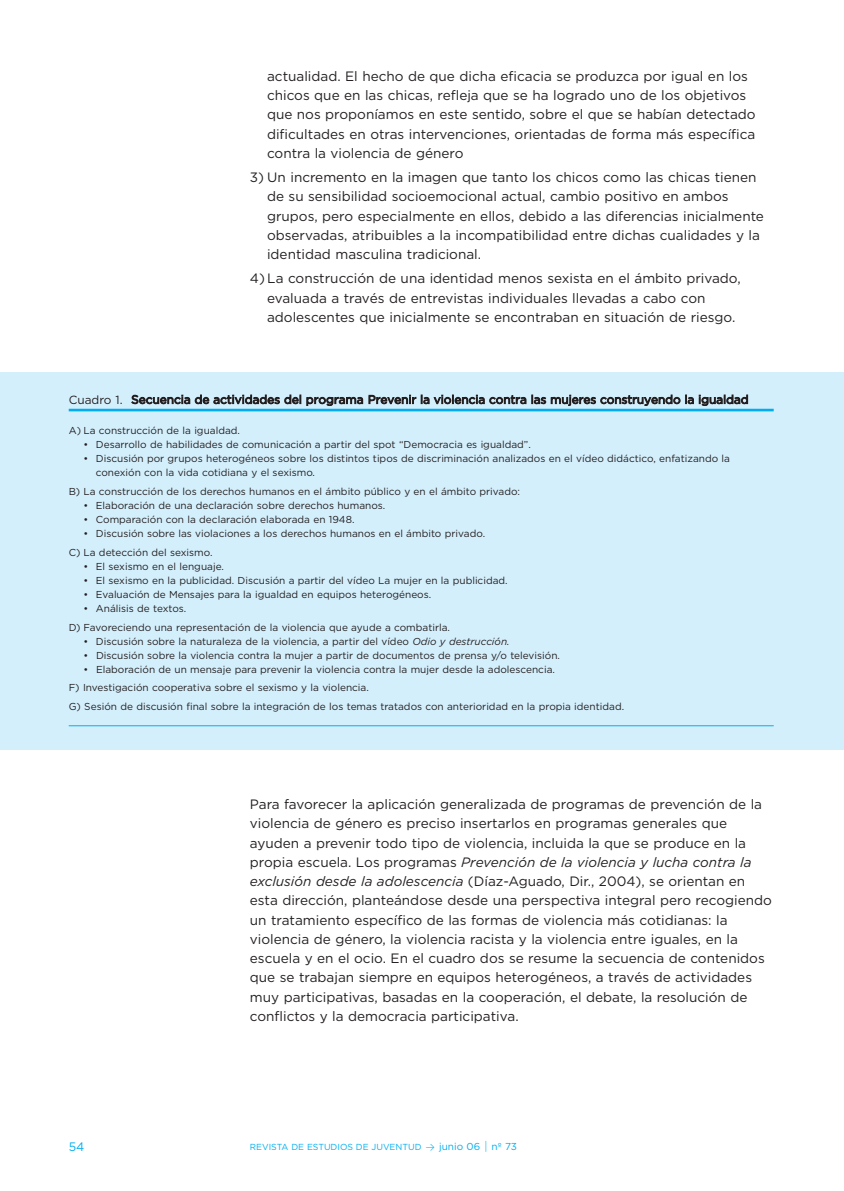
<style>
.page{position:relative;width:844px;height:1191px;background:#fff}
.page>*{position:absolute;margin:0;border:0;box-sizing:border-box;transform-origin:0 0}
.t1{font:13.65px/19.2px "Gotham";color:#231f20}
.t2{font:12.25px "Gotham";color:#00aeef}
.t3{font:11.9px "Gotham";letter-spacing:-.005em;color:#231f20}
.t4{font:10.15px/18.9px "Gotham";color:#231f20}
.t5{font:8.75px "Gotham";color:#00aeef}
.s1{font-style:italic}
.s2{font-family:"Bryant";font-size:11.9px}
.s3{font-size:10.15px}
</style>
<div class="page">
<div style="left:0;top:373px;width:843px;height:377px;background:#d4effc"></div>
<hr style="left:69px;top:409px;width:704px;height:2px;background:#00aeef">
<hr style="left:69px;top:725px;width:704px;height:1px;background:#00aeef">
<p class="t1" style="left:267px;top:67px;width:490px">actualidad. El hecho de que dicha eficacia se produzca por igual en los chicos que en las chicas, refleja que se ha logrado uno de los objetivos que nos proponíamos en este sentido, sobre el que se habían detectado dificultades en otras intervenciones, orientadas de forma más específica contra la violencia de género</p>
<p class="t1" style="left:267px;top:169px;width:498px;text-indent:-17px">3) Un incremento en la imagen que tanto los chicos como las chicas tienen de su sensibilidad socioemocional actual, cambio positivo en ambos grupos, pero especialmente en ellos, debido a las diferencias inicialmente observadas, atribuibles a la incompatibilidad entre dichas cualidades y la identidad masculina tradicional.</p>
<p class="t1" style="left:267px;top:270px;width:475px;text-indent:-17px">4) La construcción de una identidad menos sexista en el ámbito privado, evaluada a través de entrevistas individuales llevadas a cabo con adolescentes que inicialmente se encontraban en situación de riesgo.</p>
<p class="t3" style="left:69px;top:395px;width:681px">Cuadro 1. Secuencia de actividades del programa Prevenir la violencia contra las mujeres construyendo la igualdad</p>
<p class="t4" style="left:69px;top:421px;width:173px">A) La construcción de la igualdad.</p>
<p class="t4" style="left:84px;top:435px;width:448px">• Desarrollo de habilidades de comunicación a partir del spot “Democracia es igualdad”.</p>
<p class="t4" style="left:96px;top:452px;width:635px;line-height:14px;text-indent:-12px">• Discusión por grupos heterogéneos sobre los distintos tipos de discriminación analizados en el vídeo didáctico, enfatizando la conexión con la vida cotidiana y el sexismo.</p>
<p class="t4" style="left:69px;top:482px;width:453px">B) La construcción de los derechos humanos en el ámbito público y en el ámbito privado:</p>
<p class="t4" style="left:84px;top:496px;width:303px">• Elaboración de una declaración sobre derechos humanos.</p>
<p class="t4" style="left:84px;top:510px;width:272px">• Comparación con la declaración elaborada en 1948.</p>
<p class="t4" style="left:69px;top:524px;width:418px;text-indent:15px">• Discusión sobre las violaciones a los derechos humanos en el ámbito privado.<br>C) La detección del sexismo.</p>
<p class="t4" style="left:84px;top:557px;width:142px">• El sexismo en el lenguaje.</p>
<p class="t4" style="left:84px;top:571px;width:425px">• El sexismo en la publicidad. Discusión a partir del vídeo La mujer en la publicidad.</p>
<p class="t4" style="left:84px;top:585px;width:349px">• Evaluación de Mensajes para la igualdad en equipos heterogéneos.</p>
<p class="t4" style="left:69px;top:599px;width:383px;text-indent:15px">• Análisis de textos.<br>D) Favoreciendo una representación de la violencia que ayude a combatirla.</p>
<p class="t4" style="left:84px;top:632px;width:427px">• Discusión sobre la naturaleza de la violencia, a partir del vídeo <span class="s1">Odio y destrucción.</span></p>
<p class="t4" style="left:84px;top:646px;width:478px">• Discusión sobre la violencia contra la mujer a partir de documentos de prensa y/o televisión.</p>
<p class="t4" style="left:69px;top:660px;width:557px;text-indent:15px">• Elaboración de un mensaje para prevenir la violencia contra la mujer desde la adolescencia.<br>F) Investigación cooperativa sobre el sexismo y la violencia.<br>G) Sesión de discusión final sobre la integración de los temas tratados con anterioridad en la propia identidad.</p>
<p class="t1" style="left:250px;top:795px;width:523px">Para favorecer la aplicación generalizada de programas de prevención de la violencia de género es preciso insertarlos en programas generales que ayuden a prevenir todo tipo de violencia, incluida la que se produce en la propia escuela. Los programas <span class="s1">Prevención de la violencia y lucha contra la exclusión desde la adolescencia</span> (Díaz-Aguado, Dir., 2004), se orientan en esta dirección, planteándose desde una perspectiva integral pero recogiendo un tratamiento específico de las formas de violencia más cotidianas: la violencia de género, la violencia racista y la violencia entre iguales, en la escuela y en el ocio. En el cuadro dos se resume la secuencia de contenidos que se trabajan siempre en equipos heterogéneos, a través de actividades muy participativas, basadas en la cooperación, el debate, la resolución de conflictos y la democracia participativa.</p>
<p class="t2" style="left:69px;top:1141px;width:17px">54</p>
<p class="t5" style="left:250px;top:1143px;width:268px">REVISTA DE ESTUDIOS DE JUVENTUD <span class="s2">≥</span> <span class="s3">junio 06</span> <span class="s2">|</span> <span class="s3">nº 73</span></p>
</div>
